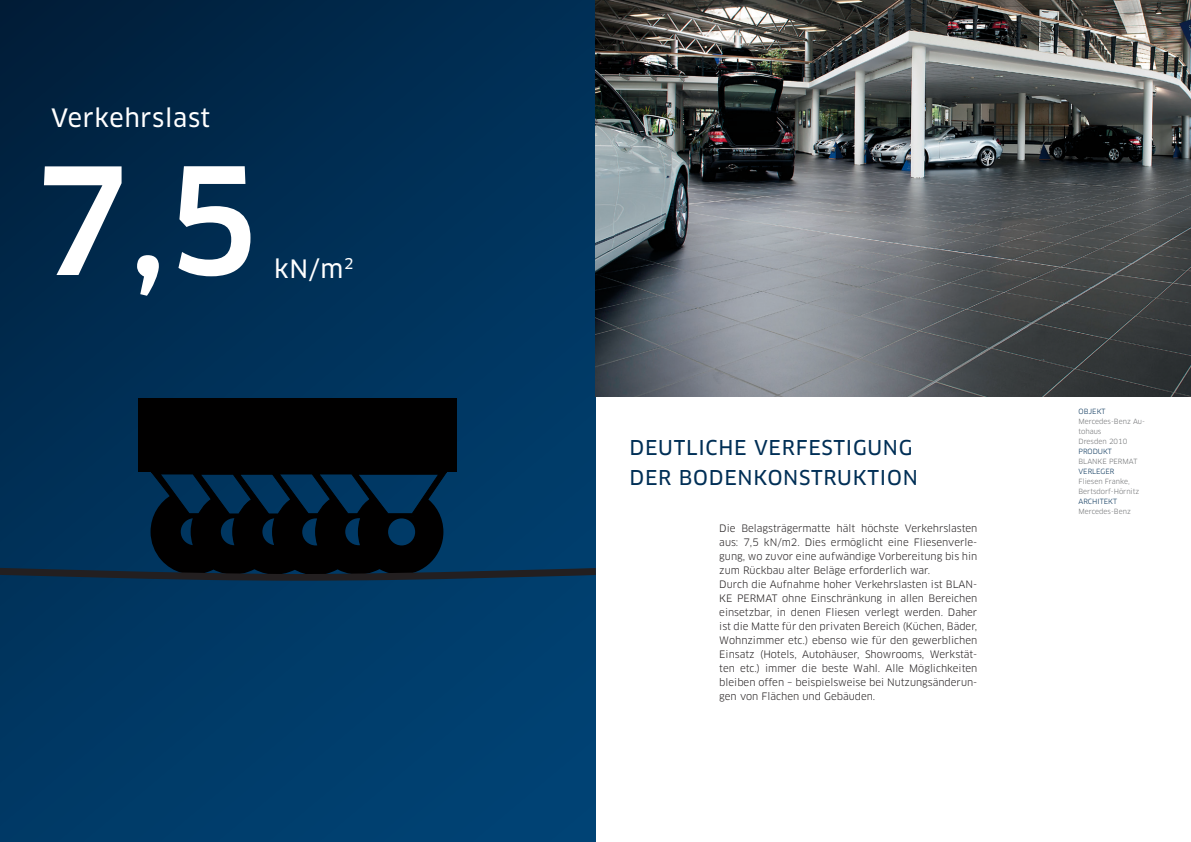
<style>
.page{position:relative;width:1191px;height:842px;background:#fff}
.page>*{position:absolute;margin:0;border:0;box-sizing:border-box;transform-origin:0 0}
.t1{font:500 145px "Clan OT";color:#fff}
.t2{font:24.8px "Clan OT News";color:#fff}
.t3{font:20px/30px "Clan OT News";letter-spacing:.035em;color:#002f56}
.t4{font:10px/14px "Clan OT";color:#231f20}
.t5{font:7px/10px "Clan OT";color:#6d6f71}
.t6{font:7px "Clan OT";color:#002f56}
</style>
<div class="page">
<svg style="left:0;top:0;width:595px;height:842px;background:#00325b"></svg>
<img style="left:595px;top:0;width:596px;height:397px">
<div style="left:138px;top:398px;width:319px;height:74px;background:#010000"></div>
<svg style="left:0;top:471px;width:596px;height:110px;background:#022540"></svg>
<h2 class="t2" style="left:51px;top:103px;width:161px">VERKEHRSLAST</h2>
<h1 class="t1" style="left:36px;top:137px;width:226px">7,5</h1>
<h2 class="t2" style="left:274px;top:254px;width:81px">KN/M<sup>2</sup></h2>
<h3 class="t3" style="left:629px;top:433px;width:286px">DEUTLICHE VERFESTIGUNG<br>DER BODENKONSTRUKTION</h3>
<p class="t4" style="left:719px;top:522px;width:259px">Die Belagsträgermatte hält höchste Verkehrslasten aus: 7,5 kN/m2. Dies ermöglicht eine Fliesenverle&shy;gung, wo zuvor eine aufwändige Vorbereitung bis hin zum Rückbau alter Beläge erforderlich war.<br>Durch die Aufnahme hoher Verkehrslasten ist BLAN-KE PERMAT ohne Einschränkung in allen Bereichen einsetzbar, in denen Fliesen verlegt werden. Daher ist die Matte für den privaten Bereich (Küchen, Bäder, Wohnzimmer etc.) ebenso wie für den gewerblichen Einsatz (Hotels, Autohäuser, Showrooms, Werkstät&shy;ten etc.) immer die beste Wahl. Alle Möglichkeiten bleiben offen – beispielsweise bei Nutzungsänderun&shy;gen von Flächen und Gebäuden.</p>
<p class="t6" style="left:1078px;top:407px;width:29px">OBJEKT</p>
<p class="t5" style="left:1078px;top:416px;width:68px">Mercedes-Benz Au&shy;tohaus<br>Dresden 2010</p>
<p class="t6" style="left:1078px;top:447px;width:35px">PRODUKT</p>
<p class="t5" style="left:1078px;top:456px;width:60px">BLANKE PERMAT</p>
<p class="t6" style="left:1078px;top:467px;width:37px">VERLEGER</p>
<p class="t5" style="left:1078px;top:476px;width:62px">Fliesen Franke,<br>Bertsdorf-Hörnitz</p>
<p class="t6" style="left:1078px;top:497px;width:40px">ARCHITEKT</p>
<p class="t5" style="left:1078px;top:506px;width:54px">Mercedes-Benz</p>
</div>
